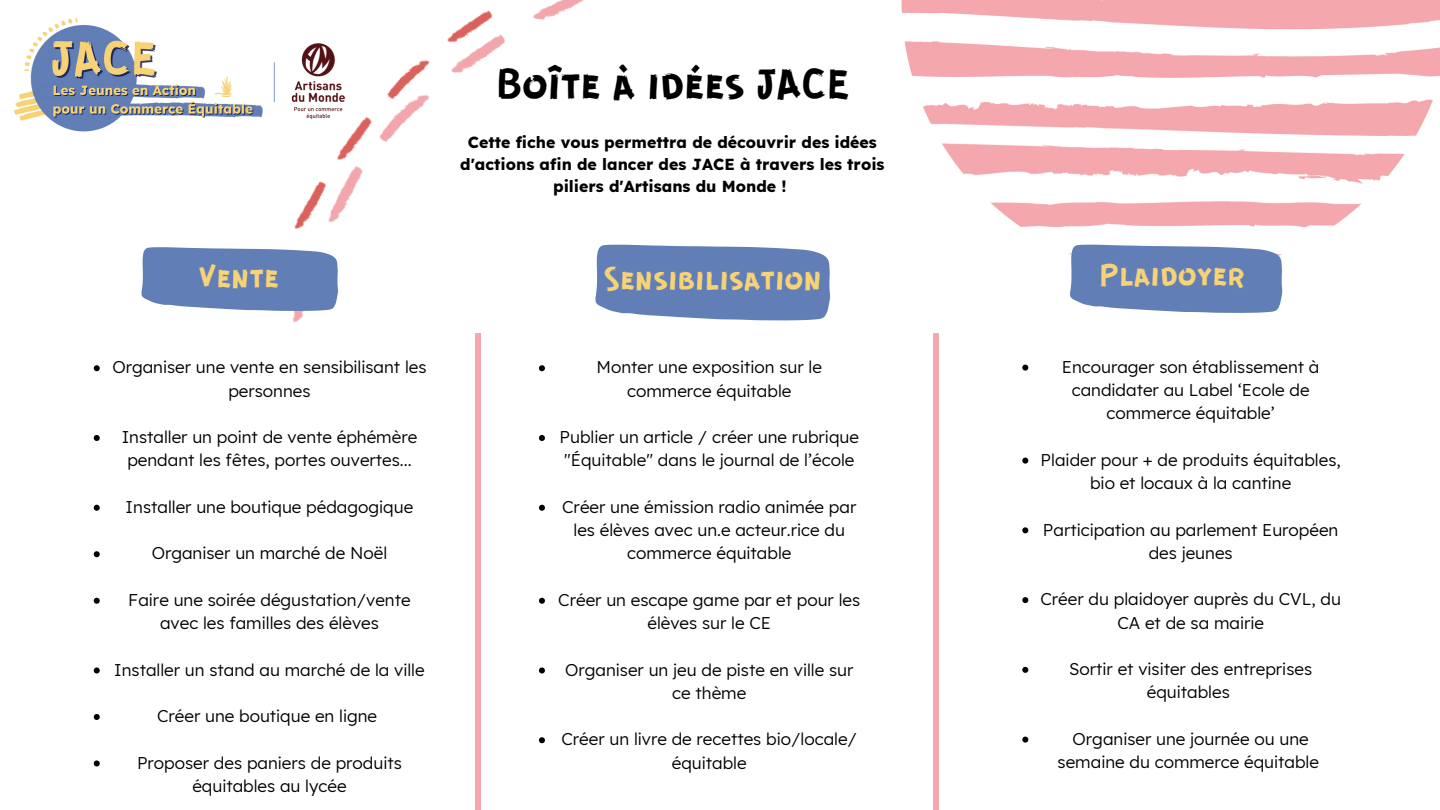
<style>
.page{position:relative;width:1440px;height:810px;background:#fff}
.page>*{position:absolute;margin:0;border:0;box-sizing:border-box;transform-origin:0 0}
.t1{font:46.6px "GUERRILLA";color:#000}
.t2{font:34.2px "GUERRILLA";color:#f7d276}
.t3{font:17px/23.2px "Lexend";color:#000;text-align:center}
.t4{font:700 16px/21.8px "Lexend";color:#000;text-align:center}
</style>
<div class="page">
<img style="left:901px;top:0;width:539px;height:294px">
<img style="left:14px;top:17px;width:153px;height:115px">
<img style="left:167px;top:62px;width:631px;height:259px">
<img style="left:276px;top:0;width:501px;height:372px">
<svg style="left:595px;top:245px;width:235px;height:75px;background:#6d89bb"></svg>
<svg style="left:1070px;top:245px;width:212px;height:68px;background:#6d89bb"></svg>
<div style="left:475px;top:333px;width:6px;height:477px;background:#f4a8ae"></div>
<svg style="left:1022px;top:365px;width:6px;height:6px"></svg>
<svg style="left:1022px;top:458px;width:6px;height:6px"></svg>
<svg style="left:1022px;top:527px;width:6px;height:6px"></svg>
<svg style="left:1022px;top:597px;width:6px;height:6px"></svg>
<svg style="left:1022px;top:667px;width:6px;height:6px"></svg>
<svg style="left:1022px;top:737px;width:6px;height:6px"></svg>
<svg style="left:539px;top:365px;width:6px;height:6px"></svg>
<svg style="left:539px;top:435px;width:6px;height:6px"></svg>
<svg style="left:539px;top:505px;width:6px;height:6px"></svg>
<svg style="left:539px;top:598px;width:6px;height:6px"></svg>
<svg style="left:539px;top:667px;width:6px;height:6px"></svg>
<svg style="left:539px;top:737px;width:6px;height:6px"></svg>
<svg style="left:94px;top:365px;width:6px;height:6px"></svg>
<svg style="left:94px;top:435px;width:6px;height:6px"></svg>
<svg style="left:94px;top:505px;width:6px;height:6px"></svg>
<svg style="left:94px;top:551px;width:6px;height:6px"></svg>
<svg style="left:94px;top:598px;width:6px;height:6px"></svg>
<svg style="left:94px;top:667px;width:6px;height:6px"></svg>
<svg style="left:94px;top:714px;width:6px;height:6px"></svg>
<svg style="left:94px;top:760px;width:6px;height:6px"></svg>
<div style="left:933px;top:333px;width:6px;height:477px;background:#f4a8ae"></div>
<svg style="left:142px;top:247px;width:196px;height:64px;background:#6e8abc"></svg>
<h2 class="t2" style="left:199px;top:255px;width:82px">Vente</h2>
<p class="t3" style="left:112px;top:356px;width:316px">Organiser une vente en sensibilisant les personnes</p>
<p class="t3" style="left:122px;top:425px;width:297px">Installer un point de vente éphémère pendant les fêtes, portes ouvertes...</p>
<p class="t3" style="left:126px;top:495px;width:289px">Installer une boutique pédagogique</p>
<p class="t3" style="left:152px;top:542px;width:237px">Organiser un marché de Noël</p>
<p class="t3" style="left:128px;top:588px;width:284px">Faire une soirée dégustation/vente avec les familles des élèves</p>
<p class="t3" style="left:114px;top:658px;width:312px">Installer un stand au marché de la ville</p>
<p class="t3" style="left:157px;top:704px;width:222px">Créer une boutique en ligne</p>
<p class="t3" style="left:137px;top:751px;width:266px">Proposer des paniers de produits équitables au lycée</p>
<h1 class="t1" style="left:496px;top:54px;width:355px">Boîte à idées JACE</h1>
<p class="t4" style="left:460px;top:131px;width:426px">Cette fiche vous permettra de découvrir des idées d'actions afin de lancer des JACE à travers les trois piliers d'Artisans du Monde !</p>
<h2 class="t2" style="left:604px;top:257px;width:219px">Sensibilisation</h2>
<h2 class="t2" style="left:1099px;top:252px;width:147px">Plaidoyer</h2>
<p class="t3" style="left:597px;top:356px;width:227px">Monter une exposition sur le commerce équitable</p>
<p class="t3" style="left:560px;top:425px;width:301px;text-align:left">Publier un article / créer une rubrique "Équitable" dans le journal de l’école</p>
<p class="t3" style="left:562px;top:495px;width:296px">Créer une émission radio animée par les élèves avec un.e acteur.rice du commerce équitable</p>
<p class="t3" style="left:558px;top:588px;width:304px">Créer un escape game par et pour les élèves sur le CE</p>
<p class="t3" style="left:565px;top:658px;width:290px">Organiser un jeu de piste en ville sur ce thème</p>
<p class="t3" style="left:561px;top:728px;width:297px">Créer un livre de recettes bio/locale/ équitable</p>
<p class="t3" style="left:1062px;top:355px;width:259px">Encourager son établissement à candidater au Label ‘Ecole de commerce équitable’</p>
<p class="t3" style="left:1041px;top:448px;width:302px">Plaider pour + de produits équitables, bio et locaux à la cantine</p>
<p class="t3" style="left:1043px;top:518px;width:297px">Participation au parlement Européen des jeunes</p>
<p class="t3" style="left:1040px;top:587px;width:302px">Créer du plaidoyer auprès du CVL, du<br>CA et de sa mairie</p>
<p class="t3" style="left:1069px;top:657px;width:245px">Sortir et visiter des entreprises équitables</p>
<p class="t3" style="left:1058px;top:727px;width:263px">Organiser une journée ou une semaine du commerce équitable</p>
</div>
